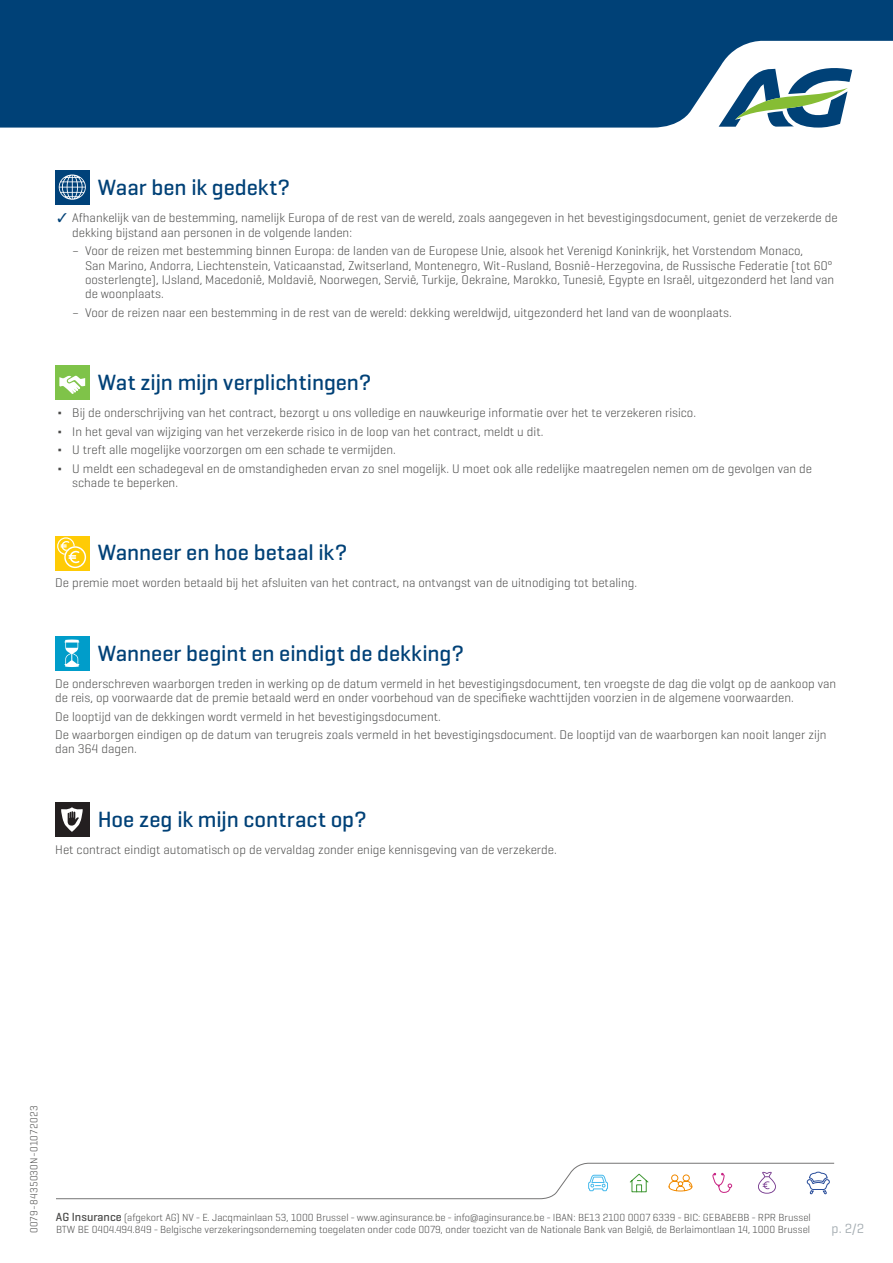
<style>
.page{position:relative;width:893px;height:1263px;background:#fff}
.page>*{position:absolute;margin:0;border:0;box-sizing:border-box;transform-origin:0 0}
.t1{font:500 22.5px "Geogrotesque";color:#004177}
.t2{font:13.5px "Geogrotesque";color:#a4acb1}
.t3{font:300 12.75px/14.2px "Geogrotesque";color:#4a4a49}
.t4{font:300 10.5px/12px "AG Geogrotesque";color:#4a4a49}
.t5{font:300 10.5px "Geogrotesque";letter-spacing:.02em;color:#4a4a49}
.s1{color:#004177}
.s2{font-weight:500;font-size:12px}
</style>
<div class="page">
<svg style="left:56px;top:1163px;width:778px;height:36px"></svg>
<svg style="left:0;top:0;width:893px;height:128px;background:#124e81"></svg>
<svg style="left:719px;top:63px;width:133px;height:65px"></svg>
<div style="left:55px;top:170px;width:34px;height:34px;background:#00427a"></div>
<svg style="left:59px;top:174px;width:27px;height:26px"></svg>
<div style="left:55px;top:365px;width:34px;height:34px;background:#7fc349"></div>
<svg style="left:59px;top:375px;width:26px;height:19px"></svg>
<div style="left:55px;top:536px;width:34px;height:34px;background:#ffcb05"></div>
<svg style="left:57px;top:537px;width:29px;height:31px"></svg>
<div style="left:55px;top:636px;width:34px;height:34px;background:#009dca"></div>
<svg style="left:64px;top:639px;width:15px;height:28px"></svg>
<div style="left:55px;top:803px;width:34px;height:34px;background:#231f20"></div>
<svg style="left:61px;top:807px;width:22px;height:25px"></svg>
<h1 class="t1" style="left:98px;top:174px;width:194px">Waar ben ik gedekt?</h1>
<p class="t3" style="left:72px;top:211px;width:767px;text-indent:-15px"><span class="s1">✓</span> Afhankelijk van de bestemming, namelijk Europa of de rest van de wereld, zoals aangegeven in het bevestigingsdocument, geniet de verzekerde de dekking bijstand aan personen in de volgende landen:</p>
<p class="t3" style="left:85px;top:243px;width:751px;text-indent:-13px">– Voor de reizen met bestemming binnen Europa: de landen van de Europese Unie, alsook het Verenigd Koninkrijk, het Vorstendom Monaco,<br>San Marino, Andorra, Liechtenstein, Vaticaanstad, Zwitserland, Montenegro, Wit-Rusland, Bosnië-Herzegovina, de Russische Federatie (tot 60° oosterlengte), IJsland, Macedonië, Moldavië, Noorwegen, Servië, Turkije, Oekraïne, Marokko, Tunesië, Egypte en Israël, uitgezonderd het land van de woonplaats.</p>
<p class="t3" style="left:72px;top:305px;width:661px">– Voor de reizen naar een bestemming in de rest van de wereld: dekking wereldwijd, uitgezonderd het land van de woonplaats.</p>
<h1 class="t1" style="left:98px;top:368px;width:275px">Wat zijn mijn verplichtingen?</h1>
<p class="t3" style="left:57px;top:403px;width:756px;line-height:18.5px">Δ Bij de onderschrijving van het contract, bezorgt u ons volledige en nauwkeurige informatie over het te verzekeren risico.<br>Δ In het geval van wijziging van het verzekerde risico in de loop van het contract, meldt u dit.<br>Δ U treft alle mogelijke voorzorgen om een schade te vermijden.<br>Δ U meldt een schadegeval en de omstandigheden ervan zo snel mogelijk. U moet ook alle redelijke maatregelen nemen om de gevolgen van de</p>
<p class="t3" style="left:72px;top:475px;width:107px">schade te beperken.</p>
<h1 class="t1" style="left:98px;top:539px;width:251px">Wanneer en hoe betaal ik?</h1>
<p class="t3" style="left:55px;top:575px;width:583px">De premie moet worden betaald bij het afsluiten van het contract, na ontvangst van de uitnodiging tot betaling.</p>
<h1 class="t1" style="left:98px;top:639px;width:368px">Wanneer begint en eindigt de dekking?</h1>
<p class="t3" style="left:55px;top:676px;width:782px">De onderschreven waarborgen treden in werking op de datum vermeld in het bevestigingsdocument, ten vroegste de dag die volgt op de aankoop van de reis, op voorwaarde dat de premie betaald werd en onder voorbehoud van de specifieke wachttijden voorzien in de algemene voorwaarden.</p>
<p class="t3" style="left:55px;top:707px;width:773px;line-height:18.5px">De looptijd van de dekkingen wordt vermeld in het bevestigingsdocument.<br>De waarborgen eindigen op de datum van terugreis zoals vermeld in het bevestigingsdocument. De looptijd van de waarborgen kan nooit langer zijn</p>
<p class="t3" style="left:55px;top:741px;width:83px">dan 364 dagen.</p>
<h1 class="t1" style="left:98px;top:805px;width:270px">Hoe zeg ik mijn contract op?</h1>
<p class="t3" style="left:55px;top:842px;width:503px">Het contract eindigt automatisch op de vervaldag zonder enige kennisgeving van de verzekerde.</p>
<p class="t5" style="left:28px;top:1233px;width:129px;rotate:-90deg">0079-8435030N-01072023</p>
<p class="t4" style="left:56px;top:1211px;width:756px"><span class="s2">AG Insurance</span> (afgekort AG) NV - E. Jacqmainlaan 53, 1000 Brussel - www.aginsurance.be - info@aginsurance.be - IBAN: BE13 2100 0007 6339 - BIC: GEBABEBB - RPR Brussel<br>BTW BE 0404.494.849 - Belgische verzekeringsonderneming toegelaten onder code 0079, onder toezicht van de Nationale Bank van België, de Berlaimontlaan 14, 1000 Brussel</p>
<p class="t2" style="left:832px;top:1220px;width:34px">p. 2/2</p>
</div>
